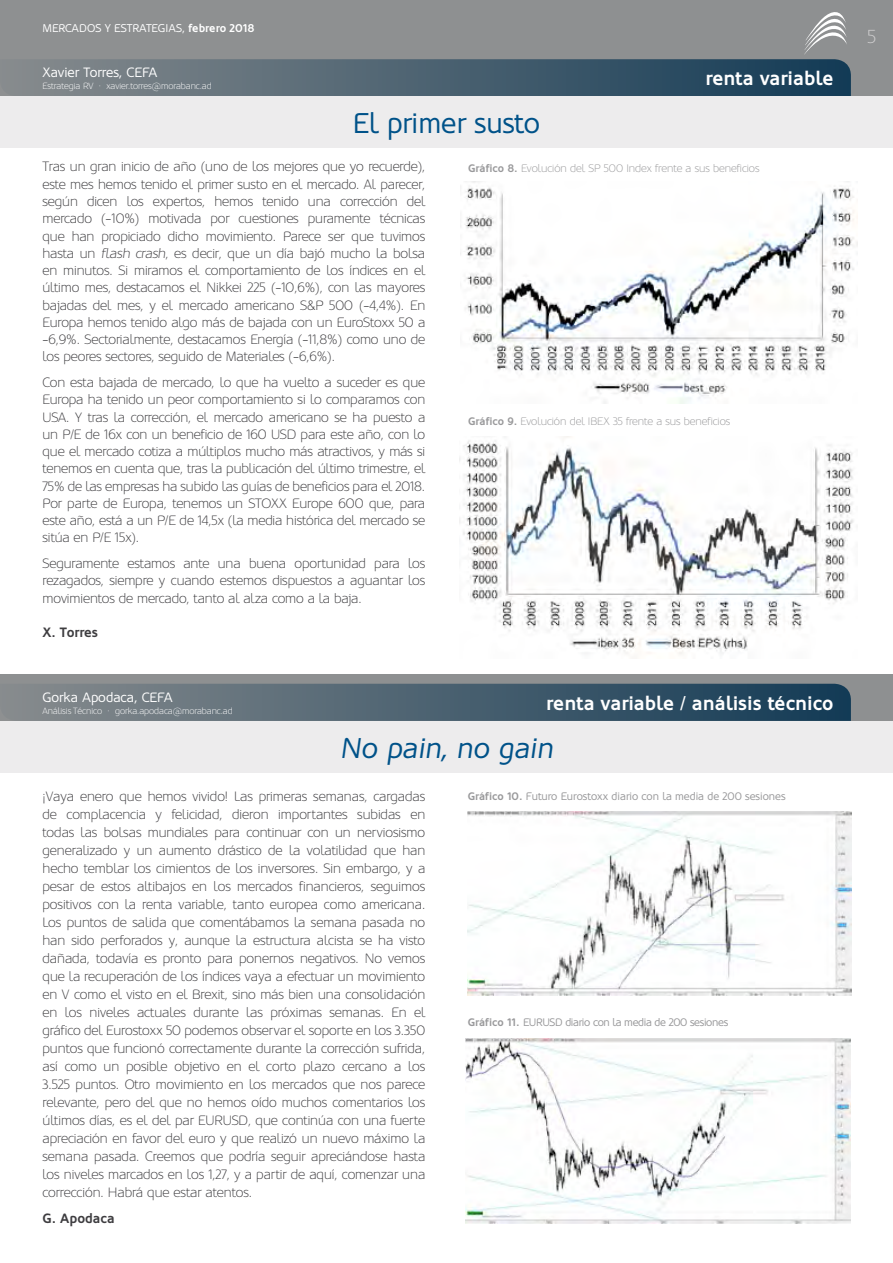
<style>
.page{position:relative;width:893px;height:1263px;background:#fff}
.page>*{position:absolute;margin:0;border:0;box-sizing:border-box;transform-origin:0 0}
.titulares{font:28.5px "Oblik";color:#005289}
.titulares-2{font:italic 28.5px "Oblik";color:#005289}
.t1{font:700 19.5px "Oblik";color:#fff}
.t2{font:300 18.75px "Oblik";color:#d0cfd0}
.texto_columna{font:300 13.5px/18px "Oblik";letter-spacing:-.005em;color:#3e3d40;text-align:justify}
.autor{font:13.5px "Oblik";color:#fff}
.nombre_autor{font:700 13.5px "Oblik";color:#3e3d40}
.texto_columna-2{font:700 13.5px "Oblik";color:#3e3d40}
.t3{font:11.25px "Oblik";color:#fff}
.grafico{font:300 10.95px "Oblik";color:#99999b}
.grafico-2{font:10.95px "Oblik";color:#99999b}
.grafico-3{font:10.95px "Oblik";letter-spacing:-.03em;color:#99999b}
.email{font:300 9px "Oblik";color:#fff}
.s1{font-weight:700}
.s2{font-style:italic}
</style>
<div class="page">
<div style="left:0;top:0;width:893px;height:96px;background:#8e9091"></div>
<div style="left:0;top:96px;width:893px;height:51px;background:#edeced"></div>
<div style="left:0;top:674px;width:893px;height:47px;background:#8e9091"></div>
<div style="left:0;top:721px;width:893px;height:51px;background:#edeced"></div>
<svg style="left:30px;top:684px;width:821px;height:37px;background:#4b6170"></svg>
<svg style="left:30px;top:12px;width:821px;height:84px"></svg>
<img style="left:464px;top:182px;width:393px;height:222px">
<img style="left:463px;top:437px;width:391px;height:218px">
<img style="left:467px;top:811px;width:384px;height:184px">
<img style="left:466px;top:1039px;width:385px;height:184px">
<p class="t3" style="left:42px;top:22px;width:214px">MERCADOS Y ESTRATEGIAS, <span class="s1">febrero 2018</span></p>
<p class="autor" style="left:43px;top:64px;width:116px">Xavier Torres, CEFA</p>
<p class="email" style="left:43px;top:81px;width:171px">Estrategia RV · xavier.torres@morabanc.ad</p>
<p class="titulares" style="left:353px;top:107px;width:188px">El primer susto</p>
<p class="t1" style="left:705px;top:67px;width:129px">renta variable</p>
<p class="texto_columna" style="left:43px;top:158px;width:384px">Tras un gran inicio de año (uno de los mejores que yo recuerde),</p>
<p class="grafico" style="left:468px;top:162px;width:293px"><span class="s1">Gráfico 8.</span> Evolución del SP 500 Index frente a sus beneficios</p>
<p class="texto_columna" style="left:43px;top:176px;width:384px;line-height:17.2px">este mes hemos tenido el primer susto en el mercado. Al parecer, según dicen los expertos, hemos tenido una corrección del mercado (-10%) motivada por cuestiones puramente técnicas que han propiciado dicho movimiento. Parece ser que tuvimos hasta un <span class="s2">flash crash</span>, es decir, que un día bajó mucho la bolsa en minutos. Si miramos el comportamiento de los índices en el último mes, destacamos el Nikkei 225 (-10,6%), con las mayores bajadas del mes, y el mercado americano S&amp;P 500 (-4,4%). En Europa hemos tenido algo más de bajada con un EuroStoxx 50 a -6,9%. Sectorialmente, destacamos Energía (-11,8%) como uno de los peores sectores, seguido de Materiales (-6,6%).</p>
<p class="texto_columna" style="left:43px;top:374px;width:384px;line-height:17.2px">Con esta bajada de mercado, lo que ha vuelto a suceder es que Europa ha tenido un peor comportamiento si lo comparamos con USA. Y tras la corrección, el mercado americano se ha puesto a un P/E de 16x con un beneficio de 160 USD para este año, con lo que el mercado cotiza a múltiplos mucho más atractivos, y más si tenemos en cuenta que, tras la publicación del último trimestre, el 75% de las empresas ha subido las guías de beneficios para el 2018.<br>Por parte de Europa, tenemos un STOXX Europe 600 que, para este año, está a un P/E de 14,5x (la media histórica del mercado se sitúa en P/E 15x).</p>
<p class="texto_columna" style="left:43px;top:555px;width:384px;line-height:17.2px">Seguramente estamos ante una buena oportunidad para los rezagados, siempre y cuando estemos dispuestos a aguantar los movimientos de mercado, tanto al alza como a la baja.</p>
<p class="texto_columna-2" style="left:43px;top:625px;width:57px">X. Torres</p>
<p class="grafico" style="left:468px;top:415px;width:264px"><span class="s1">Gráfico 9.</span> Evolución del IBEX 35 frente a sus beneficios</p>
<p class="autor" style="left:43px;top:690px;width:132px">Gorka Apodaca, CEFA</p>
<p class="email" style="left:43px;top:706px;width:192px">Análisis Técnico · gorka.apodaca@morabanc.ad</p>
<p class="t1" style="left:546px;top:692px;width:289px">renta variable / análisis técnico</p>
<p class="titulares-2" style="left:340px;top:731px;width:214px">No pain, no gain</p>
<p class="texto_columna" style="left:43px;top:787px;width:384px">¡Vaya enero que hemos vivido! Las primeras semanas, cargadas de complacencia y felicidad, dieron importantes subidas en todas las bolsas mundiales para continuar con un nerviosismo generalizado y un aumento drástico de la volatilidad que han hecho temblar los cimientos de los inversores. Sin embargo, y a pesar de estos altibajos en los mercados financieros, seguimos positivos con la renta variable, tanto europea como americana.<br>Los puntos de salida que comentábamos la semana pasada no han sido perforados y, aunque la estructura alcista se ha visto dañada, todavía es pronto para ponernos negativos. No vemos que la recuperación de los índices vaya a efectuar un movimiento en V como el visto en el Brexit, sino más bien una consolidación en los niveles actuales durante las próximas semanas. En el gráfico del Eurostoxx 50 podemos observar el soporte en los 3.350 puntos que funcionó correctamente durante la corrección sufrida, así como un posible objetivo en el corto plazo cercano a los 3.525 puntos. Otro movimiento en los mercados que nos parece relevante, pero del que no hemos oído muchos comentarios los últimos días, es el del par EURUSD, que continúa con una fuerte apreciación en favor del euro y que realizó un nuevo máximo la semana pasada. Creemos que podría seguir apreciándose hasta los niveles marcados en los 1,27, y a partir de aquí, comenzar una corrección. Habrá que estar atentos.</p>
<p class="nombre_autor" style="left:43px;top:1210px;width:74px">G. Apodaca</p>
<p class="grafico-2" style="left:468px;top:790px;width:319px"><span class="s1">Gráfico 10.</span> Futuro Eurostoxx diario con la media de 200 sesiones</p>
<p class="grafico-3" style="left:468px;top:1016px;width:262px"><span class="s1">Gráfico 11.</span> EURUSD diario con la media de 200 sesiones</p>
<h3 class="t2" style="left:868px;top:26px;width:10px">5</h3>
</div>
